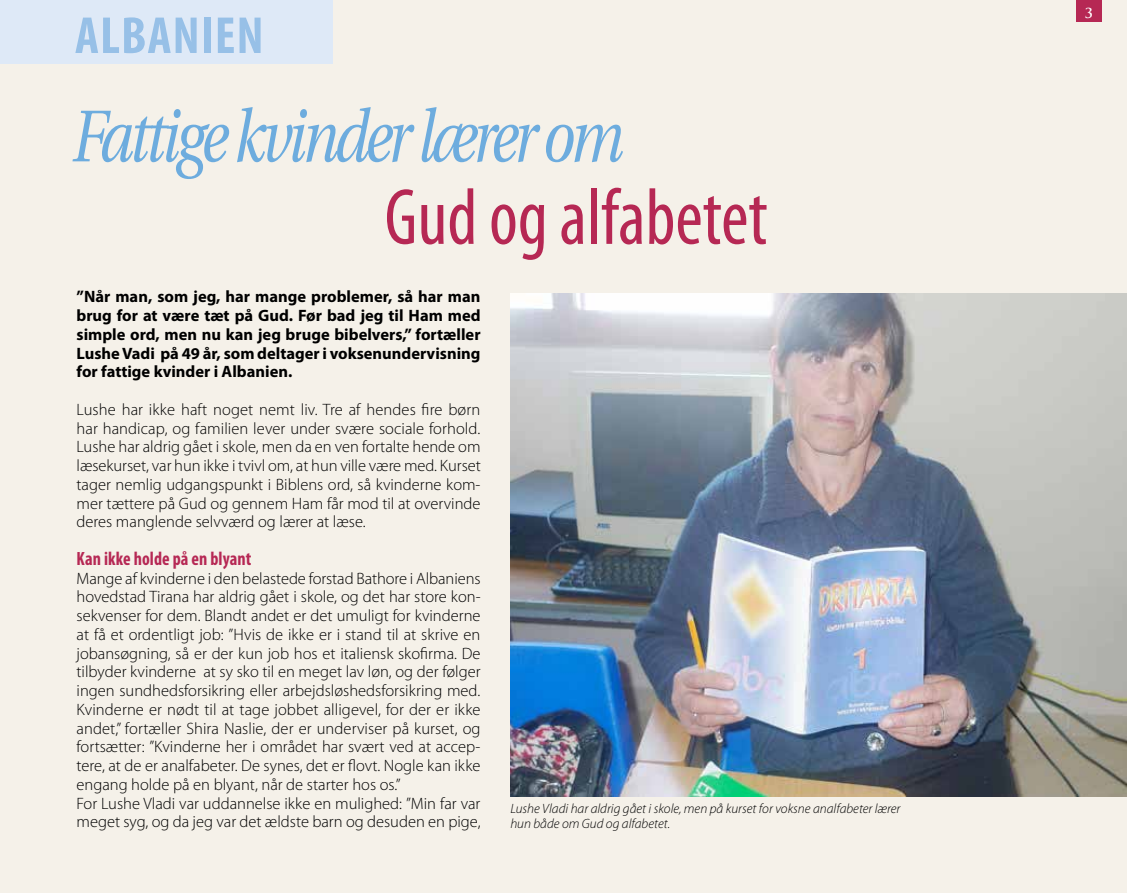
<style>
.page{position:relative;width:1127px;height:893px;background:#f5f1e9}
.page>*{position:absolute;margin:0;border:0;box-sizing:border-box;transform-origin:0 0}
.t1{font:condensed 80.25px "Myriad Pro";color:#b62854;scale:.93 1}
.t2{font:italic 73.2px "Utopia";letter-spacing:-.065em;color:#6dacde;scale:.8 1}
.t3{font:700 condensed 52.5px "Myriad Pro";letter-spacing:.02em;color:#97c0e7}
.t4{font:700 condensed 19.2px "Myriad Pro";letter-spacing:.005em;color:#b62854;scale:.93 1}
.t5{font:300 16.5px/18.8px "Myriad Pro";color:#000;text-align:justify}
.t6{font:700 16.5px/18.8px "Myriad Pro";color:#000;text-align:justify}
.t7{font:italic 300 13.5px/15px "Myriad Pro";color:#000}
.t8{font:700 13.5px "Trajan Pro";color:#fff}
</style>
<div class="page">
<img style="left:510px;top:293px;width:617px;height:504px">
<div style="left:0;top:0;width:332px;height:64px;background:#dee9f7"></div>
<div style="left:1076px;top:0;width:25px;height:21px;background:#b62854"></div>
<h3 class="t3" style="left:75px;top:3px;width:190px">albanien</h3>
<h2 class="t2" style="left:72px;top:96px;width:691px">Fattige kvinder lærer om</h2>
<h1 class="t1" style="left:385px;top:169px;width:413px">Gud og alfabetet</h1>
<p class="t6" style="left:77px;top:287px;width:405px">”Når man, som jeg, har mange problemer, så har man brug for at være tæt på Gud. Før bad jeg til Ham med simple ord, men nu kan jeg bruge bibelvers,” fortæller Lushe Vadi på 49 år, som deltager i voksenundervisning for fattige kvinder i Albanien.</p>
<p class="t5" style="left:77px;top:400px;width:406px">Lushe har ikke haft noget nemt liv. Tre af hendes fire børn har handicap, og familien lever under svære sociale forhold.<br>Lushe har aldrig gået i skole, men da en ven fortalte hende om læsekurset, var hun ikke i tvivl om, at hun ville være med. Kurset tager nemlig udgangspunkt i Biblens ord, så kvinderne kom&shy;mer tættere på Gud og gennem Ham får mod til at overvinde deres manglende selvværd og lærer at læse.</p>
<p class="t4" style="left:77px;top:546px;width:189px">Kan ikke holde på en blyant</p>
<p class="t5" style="left:77px;top:569px;width:406px;text-align:left">Mange af kvinderne i den belastede forstad Bathore i Albaniens hovedstad Tirana har aldrig gået i skole, og det har store kon&shy;sekvenser for dem. Blandt andet er det umuligt for kvinderne at få et ordentligt job: ”Hvis de ikke er i stand til at skrive en jobansøgning, så er der kun job hos et italiensk skofirma. De tilbyder kvinderne at sy sko til en meget lav løn, og der følger ingen sundhedsforsikring eller arbejdsløshedsforsikring med.<br>Kvinderne er nødt til at tage jobbet alligevel, for der er ikke andet,” fortæller Shira Naslie, der er underviser på kurset, og fortsætter: ”Kvinderne her i området har svært ved at accep&shy;tere, at de er analfabeter. De synes, det er flovt. Nogle kan ikke engang holde på en blyant, når de starter hos os.”<br>For Lushe Vladi var uddannelse ikke en mulighed: ”Min far var meget syg, og da jeg var det ældste barn og desuden en pige,</p>
<p class="t7" style="left:510px;top:801px;width:391px">Lushe Vladi har aldrig gået i skole, men på kurset for voksne analfabeter lærer hun både om Gud og alfabetet.</p>
<p class="t8" style="left:1084px;top:5px;width:10px">3</p>
</div>
